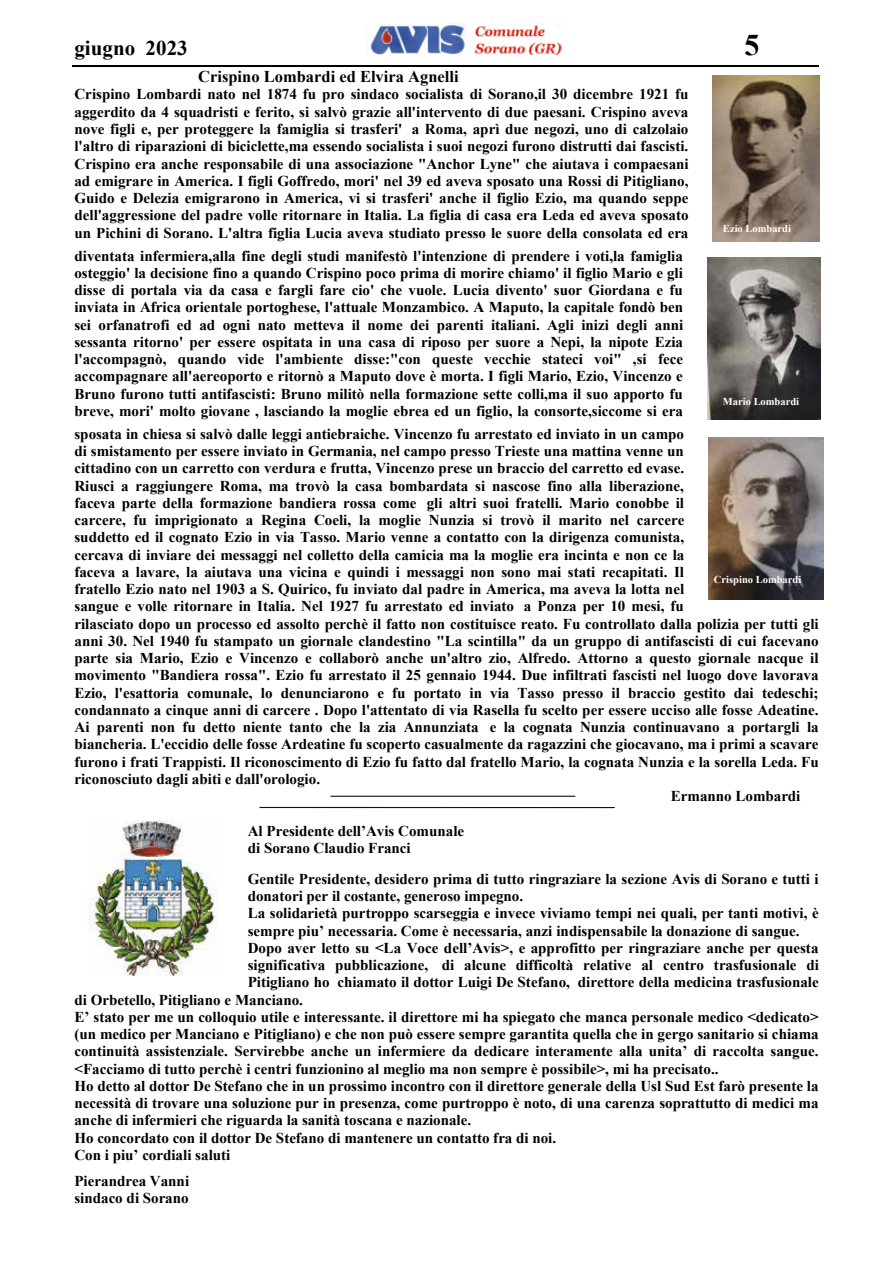
<style>
.page{position:relative;width:893px;height:1263px;background:#fff}
.page>*{position:absolute;margin:0;border:0;box-sizing:border-box;transform-origin:0 0}
.t1{font:700 30px "Times New Roman";color:#000}
.t2{font:700 21px "Times New Roman";color:#000}
.t3{font:700 16.5px "Times New Roman";color:#000}
.t4{font:700 15px/17.2px "Times New Roman";color:#000;text-align:justify}
.t5{font:700 10.5px "Times New Roman";color:#fff}
</style>
<div class="page">
<img style="left:370px;top:23px;width:192px;height:32px">
<hr style="left:72px;top:66px;width:747px;height:1px;background:#000">
<img style="left:713px;top:76px;width:106px;height:165px">
<img style="left:707px;top:257px;width:114px;height:162px">
<img style="left:708px;top:437px;width:115px;height:162px">
<hr style="left:260px;top:807px;width:354px;height:1px;background:#111211">
<img style="left:88px;top:821px;width:135px;height:155px">
<hr style="left:331px;top:796px;width:244px;height:1px;background:#111211">
<h2 class="t2" style="left:74px;top:33px;width:115px">giugno 2023</h2>
<h1 class="t1" style="left:744px;top:24px;width:16px">5</h1>
<p class="t3" style="left:198px;top:65px;width:262px">Crispino Lombardi ed Elvira Agnelli</p>
<p class="t4" style="left:74px;top:85px;width:616px">Crispino Lombardi nato nel 1874 fu pro sindaco socialista di Sorano,il 30 dicembre 1921 fu aggerdito da 4 squadristi e ferito, si salvò grazie all'intervento di due paesani. Crispino aveva nove figli e, per proteggere la famiglia si trasferi' a Roma, aprì due negozi, uno di calzolaio l'altro di riparazioni di biciclette,ma essendo socialista i suoi negozi furono distrutti dai fascisti.<br>Crispino era anche responsabile di una associazione "Anchor Lyne" che aiutava i compaesani ad emigrare in America. I figli Goffredo, mori' nel 39 ed aveva sposato una Rossi di Pitigliano, Guido e Delezia emigrarono in America, vi si trasferi' anche il figlio Ezio, ma quando seppe dell'aggressione del padre volle ritornare in Italia. La figlia di casa era Leda ed aveva sposato un Pichini di Sorano. L'altra figlia Lucia aveva studiato presso le suore della consolata ed era</p>
<p class="t4" style="left:74px;top:246px;width:610px">diventata infermiera,alla fine degli studi manifestò l'intenzione di prendere i voti,la famiglia osteggio' la decisione fino a quando Crispino poco prima di morire chiamo' il figlio Mario e gli disse di portala via da casa e fargli fare cio' che vuole. Lucia divento' suor Giordana e fu inviata in Africa orientale portoghese, l'attuale Monzambico. A Maputo, la capitale fondò ben sei orfanatrofi ed ad ogni nato metteva il nome dei parenti italiani. Agli inizi degli anni sessanta ritorno' per essere ospitata in una casa di riposo per suore a Nepi, la nipote Ezia l'accompagnò, quando vide l'ambiente disse:"con queste vecchie stateci voi" ,si fece accompagnare all'aereoporto e ritornò a Maputo dove è morta. I figli Mario, Ezio, Vincenzo e Bruno furono tutti antifascisti: Bruno militò nella formazione sette colli,ma il suo apporto fu breve, mori' molto giovane , lasciando la moglie ebrea ed un figlio, la consorte,siccome si era</p>
<p class="t4" style="left:74px;top:425px;width:611px">sposata in chiesa si salvò dalle leggi antiebraiche. Vincenzo fu arrestato ed inviato in un campo</p>
<p class="t4" style="left:74px;top:442px;width:611px">di smistamento per essere inviato in Germania, nel campo presso Trieste una mattina venne un</p>
<p class="t4" style="left:74px;top:459px;width:611px">cittadino con un carretto con verdura e frutta, Vincenzo prese un braccio del carretto ed evase.</p>
<p class="t4" style="left:74px;top:476px;width:611px">Riusci a raggiungere Roma, ma trovò la casa bombardata si nascose fino alla liberazione,</p>
<p class="t4" style="left:74px;top:494px;width:611px">faceva parte della formazione bandiera rossa come gli altri suoi fratelli. Mario conobbe il</p>
<p class="t4" style="left:74px;top:511px;width:611px">carcere, fu imprigionato a Regina Coeli, la moglie Nunzia si trovò il marito nel carcere</p>
<p class="t4" style="left:74px;top:528px;width:611px">suddetto ed il cognato Ezio in via Tasso. Mario venne a contatto con la dirigenza comunista,</p>
<p class="t4" style="left:74px;top:546px;width:611px">cercava di inviare dei messaggi nel colletto della camicia ma la moglie era incinta e non ce la</p>
<p class="t4" style="left:74px;top:563px;width:611px">faceva a lavare, la aiutava una vicina e quindi i messaggi non sono mai stati recapitati. Il</p>
<p class="t4" style="left:74px;top:580px;width:611px">fratello Ezio nato nel 1903 a S. Quirico, fu inviato dal padre in America, ma aveva la lotta nel</p>
<p class="t4" style="left:74px;top:597px;width:611px">sangue e volle ritornare in Italia. Nel 1927 fu arrestato ed inviato a Ponza per 10 mesi, fu</p>
<p class="t4" style="left:74px;top:614px;width:746px">rilasciato dopo un processo ed assolto perchè il fatto non costituisce reato. Fu controllato dalla polizia per tutti gli</p>
<p class="t4" style="left:74px;top:632px;width:746px">anni 30. Nel 1940 fu stampato un giornale clandestino "La scintilla" da un gruppo di antifascisti di cui facevano</p>
<p class="t4" style="left:74px;top:649px;width:746px">parte sia Mario, Ezio e Vincenzo e collaborò anche un'altro zio, Alfredo. Attorno a questo giornale nacque il</p>
<p class="t4" style="left:74px;top:666px;width:746px">movimento "Bandiera rossa". Ezio fu arrestato il 25 gennaio 1944. Due infiltrati fascisti nel luogo dove lavorava</p>
<p class="t4" style="left:74px;top:684px;width:746px">Ezio, l'esattoria comunale, lo denunciarono e fu portato in via Tasso presso il braccio gestito dai tedeschi;</p>
<p class="t4" style="left:74px;top:701px;width:746px">condannato a cinque anni di carcere . Dopo l'attentato di via Rasella fu scelto per essere ucciso alle fosse Adeatine.</p>
<p class="t4" style="left:74px;top:718px;width:746px">Ai parenti non fu detto niente tanto che la zia Annunziata e la cognata Nunzia continuavano a portargli la</p>
<p class="t4" style="left:74px;top:735px;width:746px">biancheria. L'eccidio delle fosse Ardeatine fu scoperto casualmente da ragazzini che giocavano, ma i primi a scavare</p>
<p class="t4" style="left:74px;top:753px;width:746px">furono i frati Trappisti. Il riconoscimento di Ezio fu fatto dal fratello Mario, la cognata Nunzia e la sorella Leda. Fu</p>
<p class="t4" style="left:74px;top:770px;width:247px">riconosciuto dagli abiti e dall'orologio.</p>
<p class="t4" style="left:671px;top:787px;width:131px">Ermanno Lombardi</p>
<p class="t4" style="left:248px;top:822px;width:218px">Al Presidente dell’Avis Comunale di Sorano Claudio Franci</p>
<p class="t4" style="left:248px;top:870px;width:572px">Gentile Presidente, desidero prima di tutto ringraziare la sezione Avis di Sorano e tutti i</p>
<p class="t4" style="left:248px;top:887px;width:277px">donatori per il costante, generoso impegno.</p>
<p class="t4" style="left:248px;top:904px;width:573px">La solidarietà purtroppo scarseggia e invece viviamo tempi nei quali, per tanti motivi, è</p>
<p class="t4" style="left:248px;top:921px;width:553px">sempre piu’ necessaria. Come è necessaria, anzi indispensabile la donazione di sangue.</p>
<p class="t4" style="left:248px;top:939px;width:572px">Dopo aver letto su &lt;La Voce dell’Avis&gt;, e approfitto per ringraziare anche per questa</p>
<p class="t4" style="left:248px;top:956px;width:573px">significativa pubblicazione, di alcune difficoltà relative al centro trasfusionale di</p>
<p class="t4" style="left:248px;top:973px;width:572px">Pitigliano ho chiamato il dottor Luigi De Stefano, direttore della medicina trasfusionale</p>
<p class="t4" style="left:74px;top:990px;width:230px">di Orbetello, Pitigliano e Manciano.</p>
<p class="t4" style="left:74px;top:1008px;width:746px">E’ stato per me un colloquio utile e interessante. il direttore mi ha spiegato che manca personale medico &lt;dedicato&gt;</p>
<p class="t4" style="left:74px;top:1025px;width:746px">(un medico per Manciano e Pitigliano) e che non può essere sempre garantita quella che in gergo sanitario si chiama</p>
<p class="t4" style="left:74px;top:1042px;width:746px">continuità assistenziale. Servirebbe anche un infermiere da dedicare interamente alla unita’ di raccolta sangue.</p>
<p class="t4" style="left:74px;top:1059px;width:646px">&lt;Facciamo di tutto perchè i centri funzionino al meglio ma non sempre è possibile&gt;, mi ha precisato..</p>
<p class="t4" style="left:74px;top:1077px;width:746px">Ho detto al dottor De Stefano che in un prossimo incontro con il direttore generale della Usl Sud Est farò presente la</p>
<p class="t4" style="left:74px;top:1094px;width:746px">necessità di trovare una soluzione pur in presenza, come purtroppo è noto, di una carenza soprattutto di medici ma</p>
<p class="t4" style="left:74px;top:1111px;width:398px">anche di infermieri che riguarda la sanità toscana e nazionale.</p>
<p class="t4" style="left:74px;top:1129px;width:483px">Ho concordato con il dottor De Stefano di mantenere un contatto fra di noi.</p>
<p class="t4" style="left:74px;top:1146px;width:157px">Con i piu’ cordiali saluti</p>
<p class="t4" style="left:74px;top:1172px;width:116px">Pierandrea Vanni sindaco di Sorano</p>
<p class="t5" style="left:723px;top:221px;width:69px">Ezio Lombardi</p>
<p class="t5" style="left:723px;top:394px;width:78px">Mario Lombardi</p>
<p class="t5" style="left:714px;top:572px;width:89px">Crispino Lombardi</p>
</div>
